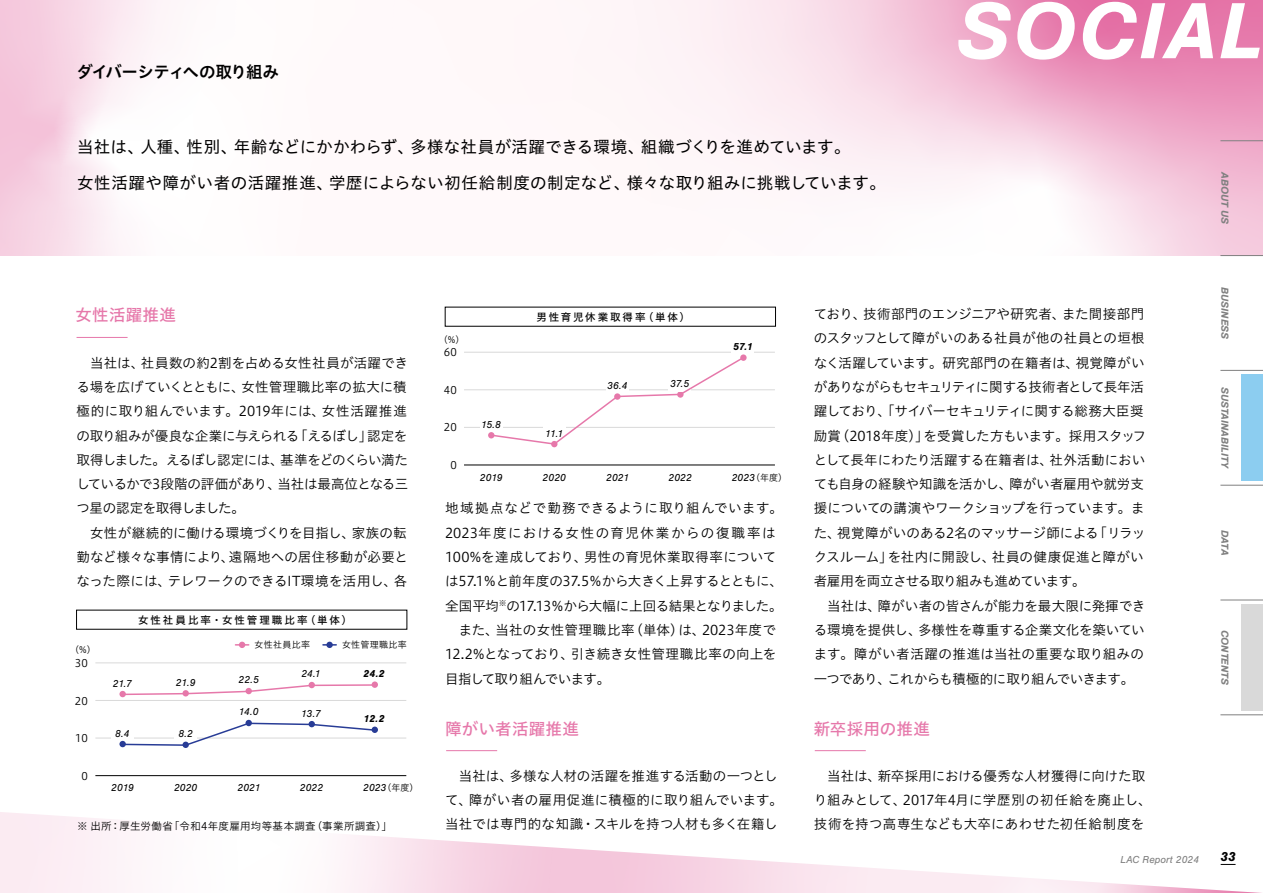
<style>
.page{position:relative;width:1263px;height:893px;background:#fff}
.page>*{position:absolute;margin:0;border:0;box-sizing:border-box;transform-origin:0 0}
.t1{font:italic 700 82.5px "Nimbus San";letter-spacing:.025em;color:#fff}
.t2{font:16.5px/36px "Hiragino UD Sans Std N W4";letter-spacing:.01em;color:#000}
.t3{font:16.5px "Hiragino UD Sans Std N W5";letter-spacing:.015em;color:#e678aa}
.t4{font:16.5px "Hiragino UD Sans Std N W6";letter-spacing:-.05em;color:#000}
.t5{font:13.5px/24.3px "Hiragino UD Sans Std N W3";letter-spacing:-.005em;color:#000;text-align:justify}
.t6{font:13.5px/24.3px "Hiragino UD Sans Std N W3";letter-spacing:.015em;color:#000}
.t7{font:13.5px "Hiragino UD Sans Std N W3";letter-spacing:-.035em;color:#000}
.t8{font:13.5px "Hiragino UD Sans Std N W3";letter-spacing:.02em;color:#000}
.t9{font:13.5px "Hiragino UD Sans Std N W3";letter-spacing:.05em;color:#000}
.t10{font:13.5px "Hiragino UD Sans Std N W3";letter-spacing:.1em;color:#000}
.t11{font:13.5px "Hiragino UD Sans Std N W3";letter-spacing:-.055em;color:#000}
.t12{font:italic 700 13.5px "Nimbus San";color:#000}
.t13{font:italic 10.5px "Nimbus San";letter-spacing:.005em;color:#000}
.t14{font:10.5px "Hiragino UD Sans Std N W3";letter-spacing:.03em;color:#000}
.t15{font:italic 700 10.5px "Nimbus San";color:#808080}
.t16{font:10.5px "Hiragino UD Sans Std N W5";letter-spacing:.185em;color:#000}
.t17{font:10.5px "Hiragino UD Sans Std N W5";letter-spacing:.165em;color:#000}
.t18{font:italic 10.5px "Nimbus San";color:#808080}
.t19{font:italic 700 10.5px "Nimbus San";color:#000}
.t20{font:9px "Hiragino UD Sans Std N W3";letter-spacing:.04em;color:#000}
.s1{font-family:"Hiragino UD Sans Std N W3";font-style:normal;font-size:9px}
</style>
<div class="page">
<svg style="left:0;top:812px;width:1262px;height:81px"></svg>
<svg style="left:0;top:0;width:1263px;height:256px"></svg>
<hr style="left:95px;top:738px;width:311px;height:1px;background:#d9d9d9">
<hr style="left:95px;top:700px;width:311px;height:1px;background:#d9d9d9">
<hr style="left:95px;top:663px;width:311px;height:1px;background:#d9d9d9">
<hr style="left:464px;top:427px;width:311px;height:1px;background:#d9d9d9">
<hr style="left:464px;top:390px;width:311px;height:1px;background:#d9d9d9">
<hr style="left:464px;top:352px;width:311px;height:1px;background:#d9d9d9">
<hr style="left:312px;top:684px;width:63px;height:2px;background:#e678aa">
<hr style="left:95px;top:775px;width:311px;height:1px;background:#000">
<hr style="left:77px;top:337px;width:51px;height:1px;background:#e678aa">
<hr style="left:446px;top:750px;width:51px;height:1px;background:#e678aa">
<div style="left:119px;top:691px;width:7px;height:6px;background:#e678aa;border-radius:50%"></div>
<svg style="left:121px;top:682px;width:194px;height:14px"></svg>
<svg style="left:122px;top:720px;width:256px;height:27px"></svg>
<div style="left:182px;top:742px;width:7px;height:6px;background:#283c96;border-radius:50%"></div>
<div style="left:119px;top:741px;width:7px;height:6px;background:#283c96;border-radius:50%"></div>
<div style="left:372px;top:681px;width:6px;height:7px;background:#e678aa;border-radius:50%"></div>
<svg style="left:235px;top:642px;width:14px;height:6px"></svg>
<div style="left:326px;top:642px;width:7px;height:6px;background:#283c96;border-radius:50%"></div>
<svg style="left:323px;top:644px;width:13px;height:2px"></svg>
<div style="left:182px;top:690px;width:7px;height:6px;background:#e678aa;border-radius:50%"></div>
<hr style="left:464px;top:465px;width:311px;height:1px;background:#000">
<div style="left:731px;top:346px;width:23px;height:8px;background:#fff"></div>
<div style="left:111px;top:732px;width:23px;height:7px;background:#fff"></div>
<div style="left:174px;top:732px;width:23px;height:7px;background:#fff"></div>
<div style="left:480px;top:423px;width:23px;height:7px;background:#fff"></div>
<svg style="left:488px;top:355px;width:257px;height:92px"></svg>
<hr style="left:815px;top:750px;width:51px;height:1px;background:#e678aa">
<svg style="left:1221px;top:864px;width:14px;height:1px"></svg>
<hr style="left:1220px;top:140px;width:43px;height:1px;background:#808080">
<hr style="left:1220px;top:255px;width:43px;height:1px;background:#808080">
<hr style="left:1220px;top:370px;width:43px;height:1px;background:#808080">
<hr style="left:1220px;top:485px;width:43px;height:1px;background:#808080">
<hr style="left:1220px;top:600px;width:43px;height:1px;background:#808080">
<hr style="left:1220px;top:714px;width:43px;height:1px;background:#808080">
<div style="left:1242px;top:375px;width:21px;height:106px;background:#8ccdf0"></div>
<div style="left:1242px;top:604px;width:21px;height:107px;background:#d9d9d9"></div>
<p class="t4" style="left:77px;top:59px;width:204px">ダイバーシティへの取り組み</p>
<p class="t2" style="left:77px;top:128px;width:810px">当社は、人種、性別、年齢などにかかわらず、多様な社員が活躍できる環境、組織づくりを進めています。<br>女性活躍や障がい者の活躍推進、学歴によらない初任給制度の制定など、様々な取り組みに挑戦しています。</p>
<h1 class="t1" style="left:956px;top:-18px;width:309px">SOCIAL</h1>
<p class="t15" style="left:1231px;top:172px;width:54px;rotate:90deg">ABOUT US</p>
<p class="t3" style="left:76px;top:302px;width:102px">女性活躍推進</p>
<p class="t5" style="left:77px;top:350px;width:333px;text-indent:14px">当社は、社員数の約2割を占める女性社員が活躍できる場を広げていくとともに、女性管理職比率の拡大に積極的に取り組んでいます。2019年には、女性活躍推進の取り組みが優良な企業に与えられる「えるぼし」認定を取得しました。えるぼし認定には、基準をどのくらい満たしているかで3段階の評価があり、当社は最高位となる三つ星の認定を取得しました。</p>
<p class="t5" style="left:77px;top:520px;width:333px;text-indent:14px">女性が継続的に働ける環境づくりを目指し、家族の転勤など様々な事情により、遠隔地への居住移動が必要となった際には、テレワークのできるIT環境を活用し、各</p>
<p class="t20" style="left:70px;top:643px;width:27px">（%）</p>
<p class="t14" style="left:75px;top:655px;width:15px">30</p>
<p class="t14" style="left:75px;top:693px;width:14px">20</p>
<p class="t14" style="left:75px;top:730px;width:14px">10</p>
<p class="t14" style="left:81px;top:768px;width:8px">0</p>
<p class="t16" style="left:138px;top:612px;width:215px">女性社員比率・女性管理職比率（単体）</p>
<p class="t20" style="left:254px;top:638px;width:57px">女性社員比率</p>
<p class="t20" style="left:342px;top:638px;width:66px">女性管理職比率</p>
<p class="t13" style="left:301px;top:668px;width:21px">24.1</p>
<p class="t13" style="left:113px;top:677px;width:21px">21.7</p>
<p class="t13" style="left:176px;top:676px;width:21px">21.9</p>
<p class="t13" style="left:239px;top:674px;width:22px">22.5</p>
<p class="t13" style="left:239px;top:706px;width:21px">14.0</p>
<p class="t13" style="left:301px;top:707px;width:21px">13.7</p>
<p class="t13" style="left:115px;top:727px;width:16px">8.4</p>
<p class="t13" style="left:178px;top:728px;width:16px">8.2</p>
<p class="t19" style="left:363px;top:667px;width:23px">24.2</p>
<p class="t19" style="left:364px;top:713px;width:23px">12.2</p>
<p class="t13" style="left:111px;top:782px;width:24px">2019</p>
<p class="t13" style="left:174px;top:782px;width:25px">2020</p>
<p class="t13" style="left:238px;top:782px;width:25px">2021</p>
<p class="t13" style="left:300px;top:782px;width:25px">2022</p>
<p class="t13" style="left:363px;top:782px;width:57px">2023<span class="s1">（年度）</span></p>
<p class="t14" style="left:77px;top:818px;width:316px">※ 出所：厚生労働省「令和4年度雇用均等基本調査（事業所調査）」</p>
<p class="t20" style="left:439px;top:332px;width:27px">（%）</p>
<p class="t14" style="left:444px;top:344px;width:15px">60</p>
<p class="t14" style="left:444px;top:382px;width:15px">40</p>
<p class="t14" style="left:444px;top:419px;width:14px">20</p>
<p class="t14" style="left:450px;top:457px;width:8px">0</p>
<p class="t13" style="left:481px;top:418px;width:22px">15.8</p>
<p class="t17" style="left:537px;top:309px;width:155px">男性育児休業取得率（単体）</p>
<p class="t13" style="left:545px;top:427px;width:20px">11.1</p>
<p class="t13" style="left:607px;top:380px;width:22px">36.4</p>
<p class="t13" style="left:670px;top:378px;width:21px">37.5</p>
<p class="t19" style="left:733px;top:340px;width:21px">57.1</p>
<p class="t13" style="left:480px;top:471px;width:24px">2019</p>
<p class="t13" style="left:543px;top:471px;width:25px">2020</p>
<p class="t13" style="left:606px;top:471px;width:25px">2021</p>
<p class="t13" style="left:668px;top:471px;width:25px">2022</p>
<p class="t13" style="left:732px;top:471px;width:57px">2023<span class="s1">（年度）</span></p>
<p class="t9" style="left:445px;top:498px;width:339px">地域拠点などで勤務できるように取り組んでいます。</p>
<p class="t10" style="left:445px;top:522px;width:332px">2023年度における女性の育児休業からの復職率は</p>
<p class="t8" style="left:445px;top:547px;width:333px">100%を達成しており、男性の育児休業取得率について</p>
<p class="t7" style="left:445px;top:571px;width:339px">は57.1％と前年度の37.5％から大きく上昇するとともに、</p>
<p class="t7" style="left:445px;top:595px;width:339px">全国平均<sup>※</sup>の17.13％から大幅に上回る結果となりました。</p>
<p class="t8" style="left:459px;top:620px;width:319px">また、当社の女性管理職比率（単体）は、2023年度で</p>
<p class="t5" style="left:445px;top:641px;width:333px">12.2%となっており、引き続き女性管理職比率の向上を</p>
<p class="t11" style="left:445px;top:668px;width:167px">目指して取り組んでいます。</p>
<p class="t3" style="left:445px;top:716px;width:135px">障がい者活躍推進</p>
<p class="t6" style="left:445px;top:763px;width:339px;text-indent:14px">当社は、多様な人材の活躍を推進する活動の一つとして、障がい者の雇用促進に積極的に取り組んでいます。当社では専門的な知識・スキルを持つ人材も多く在籍し</p>
<p class="t5" style="left:814px;top:301px;width:334px;text-align:left">ており、技術部門のエンジニアや研究者、また間接部門のスタッフとして障がいのある社員が他の社員との垣根なく活躍しています。研究部門の在籍者は、視覚障がいがありながらもセキュリティに関する技術者として長年活躍しており、「サイバーセキュリティに関する総務大臣奨励賞（2018年度）」を受賞した方もいます。採用スタッフとして長年にわたり活躍する在籍者は、社外活動においても自身の経験や知識を活かし、障がい者雇用や就労支援についての講演やワークショップを行っています。また、視覚障がいのある2名のマッサージ師による「リラックスルーム」を社内に開設し、社員の健康促進と障がい者雇用を両立させる取り組みも進めています。</p>
<p class="t5" style="left:814px;top:593px;width:333px;text-indent:14px">当社は、障がい者の皆さんが能力を最大限に発揮できる環境を提供し、多様性を尊重する企業文化を築いています。障がい者活躍の推進は当社の重要な取り組みの一つであり、これからも積極的に取り組んでいきます。</p>
<p class="t3" style="left:814px;top:716px;width:118px">新卒採用の推進</p>
<p class="t5" style="left:814px;top:763px;width:339px;text-align:center">当社は、新卒採用における優秀な人材獲得に向けた取<br>り組みとして、2017年4月に学歴別の初任給を廃止し、技術を持つ高専生なども大卒にあわせた初任給制度を</p>
<p class="t15" style="left:1231px;top:287px;width:54px;rotate:90deg">BUSINESS</p>
<p class="t15" style="left:1231px;top:387px;width:84px;rotate:90deg">SUSTAINABILITY</p>
<p class="t15" style="left:1231px;top:530px;width:27px;rotate:90deg">DATA</p>
<p class="t15" style="left:1231px;top:630px;width:57px;rotate:90deg">CONTENTS</p>
<p class="t18" style="left:1120px;top:853px;width:80px">LAC Report 2024</p>
<p class="t12" style="left:1220px;top:848px;width:17px">33</p>
</div>
